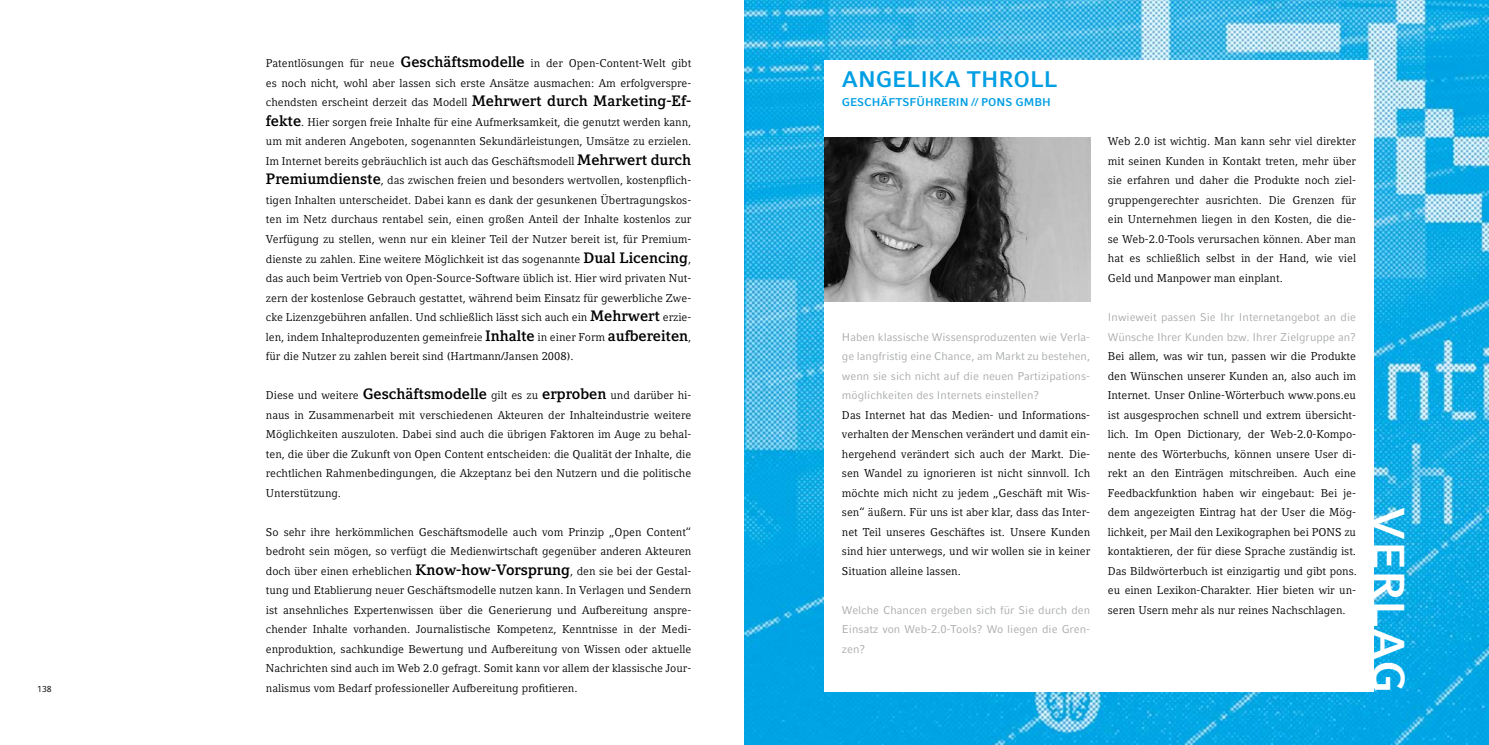
<style>
.page{position:relative;width:1489px;height:745px;background:#fff}
.page>*{position:absolute;margin:0;border:0;box-sizing:border-box;transform-origin:0 0}
.t1{font:700 45px "Compatil Fact LT";color:#fff}
.t2{font:700 22.5px "Compatil Fact LT";color:#009ee3}
.t3{font:11.25px/19.5px "Compatil Letter LT";color:#000;text-align:justify}
.t4{font:11.25px/19.5px "Compatil Fact LT";color:#a9aaaa;text-align:justify}
.t5{font:700 11.25px "Compatil Fact LT";color:#009ee3}
.t6{font:8.75px "Compatil Fact LT";color:#000}
.s1{font-weight:700;font-size:15px}
</style>
<div class="page">
<img style="left:744px;top:0;width:744px;height:744px">
<div style="left:824px;top:60px;width:549px;height:631px;background:#fff"></div>
<img style="left:824px;top:137px;width:266px;height:164px">
<p class="t6" style="left:37px;top:683px;width:16px">138</p>
<p class="t3" style="left:266px;top:54px;width:427px">Patentlösungen für neue <span class="s1">Geschäftsmodelle</span> in der Open-Content-Welt gibt es noch nicht, wohl aber lassen sich erste Ansätze ausmachen: Am erfolgverspre&shy;chendsten erscheint derzeit das Modell <span class="s1">Mehrwert durch Marketing-Ef&shy;fekte</span>. Hier sorgen freie Inhalte für eine Aufmerksamkeit, die genutzt werden kann, um mit anderen Angeboten, sogenannten Sekundärleistungen, Umsätze zu erzielen.<br>Im Internet bereits gebräuchlich ist auch das Geschäftsmodell <span class="s1">Mehrwert durch Premiumdienste</span>, das zwischen freien und besonders wertvollen, kostenpflich&shy;tigen Inhalten unterscheidet. Dabei kann es dank der gesunkenen Übertragungskos&shy;ten im Netz durchaus rentabel sein, einen großen Anteil der Inhalte kostenlos zur Verfügung zu stellen, wenn nur ein kleiner Teil der Nutzer bereit ist, für Premium&shy;dienste zu zahlen. Eine weitere Möglichkeit ist das sogenannte <span class="s1">Dual Licencing</span>, das auch beim Vertrieb von Open-Source-Software üblich ist. Hier wird privaten Nut&shy;zern der kostenlose Gebrauch gestattet, während beim Einsatz für gewerbliche Zwe&shy;cke Lizenzgebühren anfallen. Und schließlich lässt sich auch ein <span class="s1">Mehrwert</span> erzie&shy;len, indem Inhalteproduzenten gemeinfreie <span class="s1">Inhalte</span> in einer Form <span class="s1">aufbereiten</span>, für die Nutzer zu zahlen bereit sind (Hartmann/Jansen 2008).</p>
<p class="t3" style="left:266px;top:385px;width:427px">Diese und weitere <span class="s1">Geschäftsmodelle</span> gilt es zu <span class="s1">erproben</span> und darüber hi&shy;naus in Zusammenarbeit mit verschiedenen Akteuren der Inhalteindustrie weitere Möglichkeiten auszuloten. Dabei sind auch die übrigen Faktoren im Auge zu behal&shy;ten, die über die Zukunft von Open Content entscheiden: die Qualität der Inhalte, die rechtlichen Rahmenbedingungen, die Akzeptanz bei den Nutzern und die politische Unterstützung.</p>
<p class="t3" style="left:266px;top:521px;width:427px">So sehr ihre herkömmlichen Geschäftsmodelle auch vom Prinzip „Open Content“ bedroht sein mögen, so verfügt die Medienwirtschaft gegenüber anderen Akteuren doch über einen erheblichen <span class="s1">Know-how-Vorsprung</span>, den sie bei der Gestal&shy;tung und Etablierung neuer Geschäftsmodelle nutzen kann. In Verlagen und Sendern ist ansehnliches Expertenwissen über die Generierung und Aufbereitung anspre&shy;chender Inhalte vorhanden. Journalistische Kompetenz, Kenntnisse in der Medi&shy;enproduktion, sachkundige Bewertung und Aufbereitung von Wissen oder aktuelle Nachrichten sind auch im Web 2.0 gefragt. Somit kann vor allem der klassische Jour&shy;nalismus vom Bedarf professioneller Aufbereitung profitieren.</p>
<h2 class="t2" style="left:842px;top:66px;width:32px">ANGELIKA</h2>
<h2 class="t2" style="left:966px;top:66px;width:47px">THROLL</h2>
<p class="t5" style="left:842px;top:96px;width:99px">GESCHÄFTSFÜHRERIN</p>
<p class="t5" style="left:971px;top:96px;width:62px">// PONS GMBH</p>
<p class="t4" style="left:842px;top:326px;width:250px">Haben klassische Wissensproduzenten wie Verla&shy;ge langfristig eine Chance, am Markt zu bestehen, wenn sie sich nicht auf die neuen Partizipations&shy;möglichkeiten des I nternets einstellen?</p>
<p class="t3" style="left:842px;top:404px;width:250px">Das Internet hat das Medien- und Informations&shy;verhalten der Menschen verändert und damit ein&shy;hergehend verändert sich auch der Markt. Die&shy;sen Wandel zu ignorieren ist nicht sinnvoll. Ich möchte mich nicht zu jedem „Geschäft mit Wis&shy;sen“ äußern. Für uns ist aber klar, dass das Inter&shy;net Teil unseres Geschäftes ist. Unsere Kunden sind hier unterwegs, und wir wollen sie in keiner Situation alleine lassen.</p>
<p class="t4" style="left:842px;top:599px;width:250px">Welche Chancen ergeben sich für Sie durch den Einsatz von Web-2.0-Tools? Wo liegen die Gren&shy;zen?</p>
<p class="t3" style="left:1107px;top:132px;width:250px">Web 2.0 ist wichtig. Man kann sehr viel direkter mit seinen Kunden in Kontakt treten, mehr über sie erfahren und daher die Produkte noch ziel&shy;gruppengerechter ausrichten. Die Grenzen für ein Unternehmen liegen in den Kosten, die die&shy;se Web-2.0-Tools verursachen können. Aber man hat es schließlich selbst in der Hand, wie viel Geld und Manpower man einplant.</p>
<p class="t4" style="left:1107px;top:307px;width:250px">I nwieweit passen Sie I hr I nternetangebot an die<br>Wünsche I hrer Kunden bzw. I hrer Zielgruppe an?</p>
<p class="t3" style="left:1107px;top:346px;width:250px">Bei allem, was wir tun, passen wir die Produkte den Wünschen unserer Kunden an, also auch im Internet. Unser Online-Wörterbuch www.pons.eu ist ausgesprochen schnell und extrem übersicht&shy;lich. Im Open Dictionary, der Web-2.0-Kompo&shy;nente des Wörterbuchs, können unsere User di&shy;rekt an den Einträgen mitschreiben. Auch eine Feedbackfunktion haben wir eingebaut: Bei je&shy;dem angezeigten Eintrag hat der User die Mög&shy;lichkeit, per Mail den Lexikographen bei PONS zu kontaktieren, der für diese Sprache zuständig ist.<br>Das Bildwörterbuch ist einzigartig und gibt pons. eu einen Lexikon-Charakter. Hier bieten wir un&shy;seren Usern mehr als nur reines Nachschlagen.</p>
<h1 class="t1" style="left:1414px;top:507px;width:183px;rotate:90deg">VERLAG</h1>
</div>
